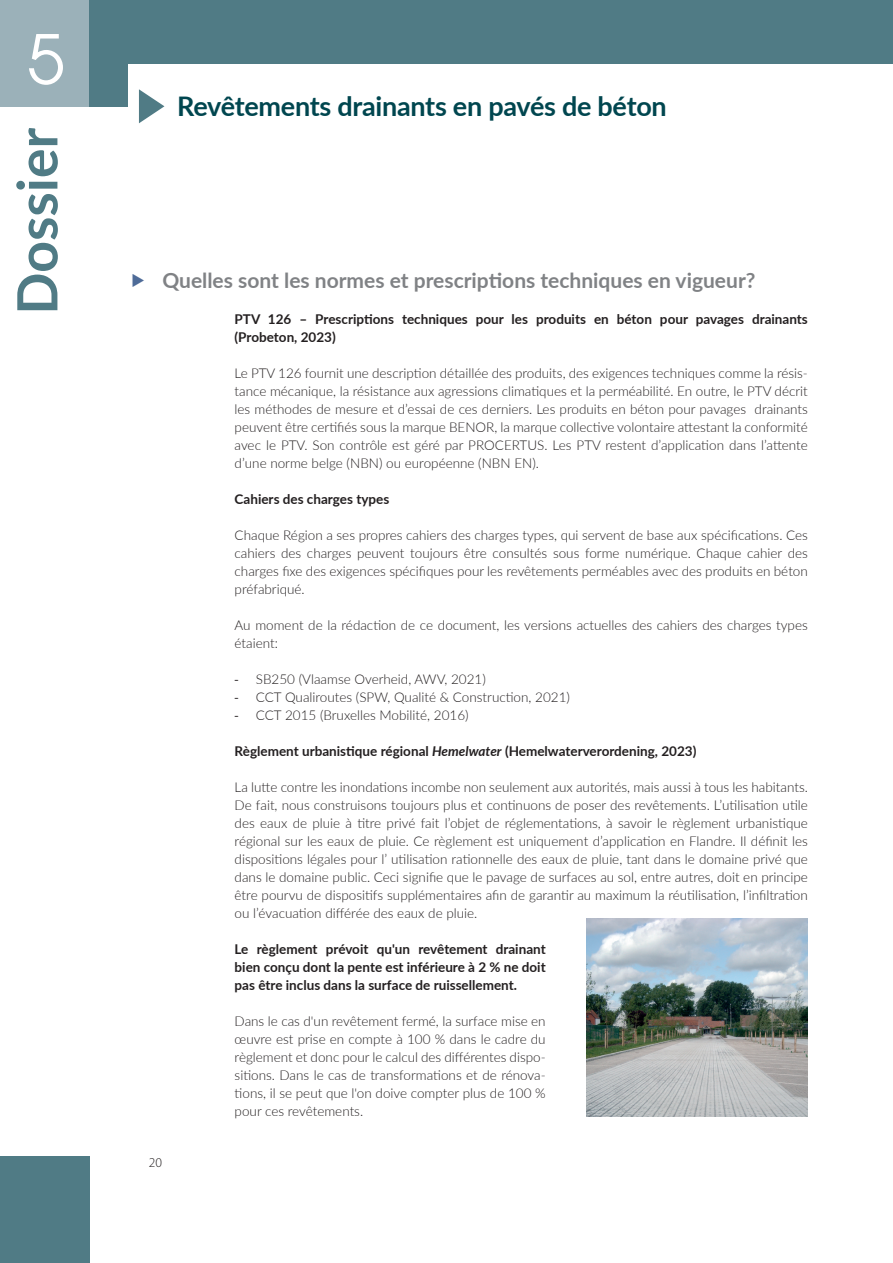
<style>
.page{position:relative;width:893px;height:1263px;background:#fff}
.page>*{position:absolute;margin:0;border:0;box-sizing:border-box;transform-origin:0 0}
.t1{font:67.5px "ITC Avant Garde Pro";color:#fff}
.t2{font:700 55.5px "Lato";color:#507b85}
.t3{font:700 27px "Lato";letter-spacing:-.01em;color:#00464f}
.t4{font:700 21px "Lato";color:#808285}
.t5{font:300 13.5px/18px "Lato";color:#231f20;text-align:justify}
.t6{font:700 13.5px/18px "Lato";color:#231f20}
.t7{font:300 13.5px "Myriad Pro";color:#231f20}
.s1{font-family:"Myriad Pro";font-weight:400}
.s2{font-style:italic}
</style>
<div class="page">
<div style="left:0;top:0;width:102px;height:106px;background:#9bb1b9"></div>
<div style="left:89px;top:0;width:804px;height:106px;background:#507b85"></div>
<div style="left:128px;top:65px;width:765px;height:126px;background:#fff"></div>
<div style="left:0;top:1157px;width:89px;height:106px;background:#507b85"></div>
<svg style="left:139px;top:89px;width:25px;height:34px"></svg>
<img style="left:586px;top:918px;width:222px;height:198px">
<h1 class="t1" style="left:27px;top:17px;width:39px">5</h1>
<h2 class="t2" style="left:-4px;top:315px;width:188px;rotate:-90deg">Dossier</h2>
<h3 class="t3" style="left:177px;top:87px;width:491px">Revêtements drainants en pavés de béton</h3>
<p class="t4" style="left:162px;top:265px;width:595px">Quelles sont les normes et prescriptions techniques en vigueur?</p>
<p class="t6" style="left:235px;top:309px;width:575px">PTV 126 – Prescriptions techniques pour les produits en béton pour pavages drainants (Probeton, 2023)</p>
<p class="t5" style="left:235px;top:364px;width:575px">Le PTV 126 fournit une description détaillée des produits, des exigences techniques comme la résis&shy;tance mécanique, la résistance aux agressions climatiques et la perméabilité. En outre, le PTV décrit les méthodes de mesure et d’essai de ces derniers. Les produits en béton pour pavages drainants peuvent être certifiés sous la marque BENOR, la marque collective volontaire attestant la conformité avec le PTV. Son contrôle est géré par PROCERTUS. Les PTV restent d’application dans l’attente d’une norme belge (NBN) ou européenne (NBN EN).</p>
<p class="t6" style="left:235px;top:489px;width:156px">Cahiers des charges types</p>
<p class="t5" style="left:235px;top:526px;width:575px">Chaque Région a ses propres cahiers des charges types, qui servent de base aux spécifications. Ces cahiers des charges peuvent toujours être consultés sous forme numérique. Chaque cahier des charges fixe des exigences spécifiques pour les revêtements perméables avec des produits en béton préfabriqué.</p>
<p class="t5" style="left:235px;top:616px;width:575px">Au moment de la rédaction de ce document, les versions actuelles des cahiers des charges types étaient:</p>
<p class="t5" style="left:235px;top:670px;width:253px"><span class="s1">-</span> SB250 (Vlaamse Overheid, AWV, 2021)</p>
<p class="t5" style="left:235px;top:688px;width:337px"><span class="s1">-</span> CCT Qualiroutes (SPW, Qualité &amp; Construction, 2021)</p>
<p class="t5" style="left:235px;top:706px;width:235px"><span class="s1">-</span> CCT 2015 (Bruxelles Mobilité, 2016)</p>
<p class="t6" style="left:235px;top:741px;width:463px">Règlement urbanistique régional <span class="s2">Hemelwater</span> (Hemelwaterverordening, 2023)</p>
<p class="t5" style="left:235px;top:778px;width:575px">La lutte contre les inondations incombe non seulement aux autorités, mais aussi à tous les habitants.<br>De fait, nous construisons toujours plus et continuons de poser des revêtements. L’utilisation utile des eaux de pluie à titre privé fait l’objet de réglementations, à savoir le règlement urbanistique régional sur les eaux de pluie. Ce règlement est uniquement d’application en Flandre. Il définit les dispositions légales pour l’ utilisation rationnelle des eaux de pluie, tant dans le domaine privé que dans le domaine public. Ceci signifie que le pavage de surfaces au sol, entre autres, doit en principe être pourvu de dispositifs supplémentaires afin de garantir au maximum la réutilisation, l’infiltration ou l’évacuation différée des eaux de pluie.</p>
<p class="t6" style="left:235px;top:939px;width:313px;text-align:justify">Le règlement prévoit qu'un revêtement drainant bien conçu dont la pente est inférieure à 2 % ne doit pas être inclus dans la surface de ruissellement.</p>
<p class="t5" style="left:235px;top:1012px;width:313px">Dans le cas d'un revêtement fermé, la surface mise en œuvre est prise en compte à 100 % dans le cadre du règlement et donc pour le calcul des différentes dispo&shy;sitions. Dans le cas de transformations et de rénova&shy;tions, il se peut que l'on doive compter plus de 100 % pour ces revêtements.</p>
<p class="t7" style="left:149px;top:1154px;width:15px">20</p>
</div>
